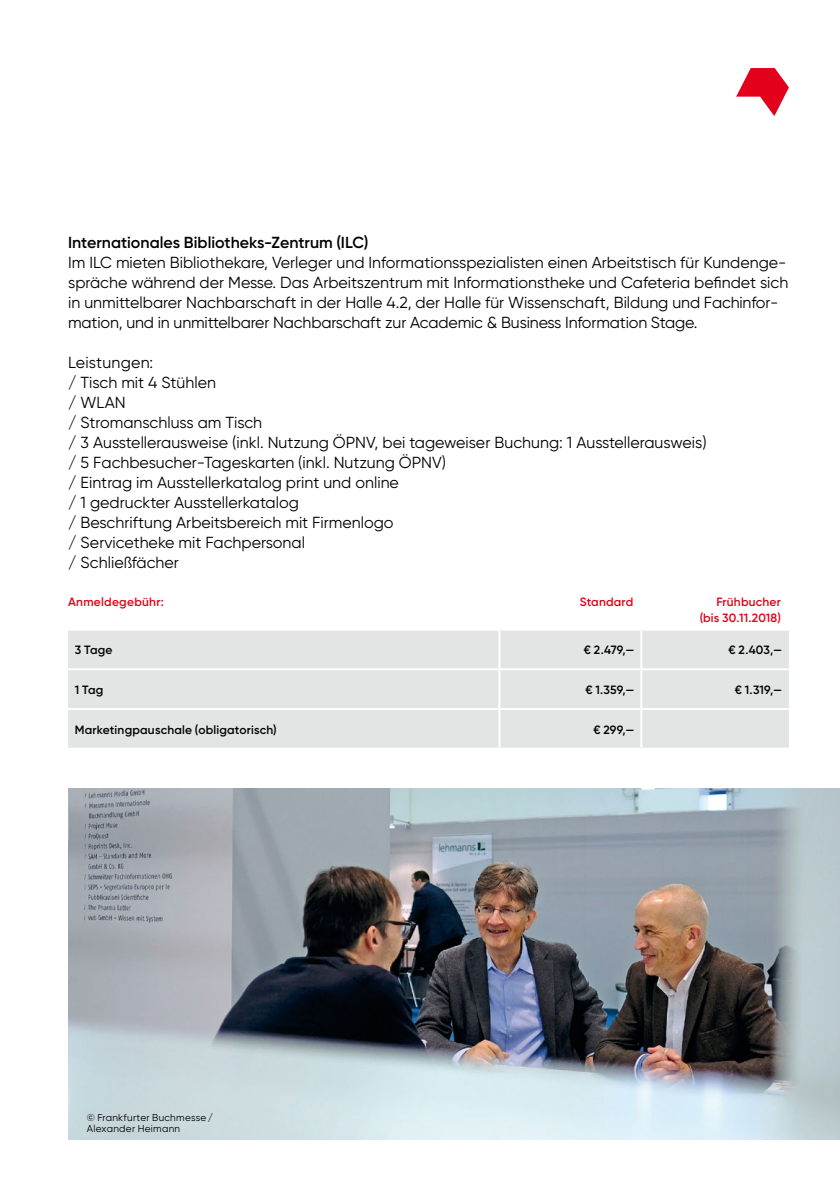
<style>
.page{position:relative;width:840px;height:1191px;background:#fff}
.page>*{position:absolute;margin:0;border:0;box-sizing:border-box;transform-origin:0 0}
.t1{font:16px/20px "Gilroy";color:#000}
.t2{font:600 16px "Gilroy";color:#000}
.t3{font:600 12px "Gilroy";letter-spacing:.015em;color:#000}
.t4{font:600 12px/16px "Gilroy";letter-spacing:.015em;color:#e2001a;text-align:right}
.t5{font:10px/11px "Gilroy";letter-spacing:.025em;color:#000}
</style>
<div class="page">
<svg style="left:736px;top:68px;width:52px;height:48px"></svg>
<img style="left:68px;top:788px;width:771px;height:352px">
<div style="left:68px;top:630px;width:720px;height:117px;background:#e3e4e4"></div>
<hr style="left:498px;top:630px;width:2px;height:38px;background:#fff">
<hr style="left:640px;top:630px;width:2px;height:38px;background:#fff">
<hr style="left:68px;top:668px;width:431px;height:2px;background:#fff">
<hr style="left:499px;top:668px;width:142px;height:2px;background:#fff">
<hr style="left:498px;top:670px;width:2px;height:38px;background:#fff">
<hr style="left:641px;top:668px;width:147px;height:2px;background:#fff">
<hr style="left:640px;top:670px;width:2px;height:38px;background:#fff">
<hr style="left:68px;top:708px;width:431px;height:2px;background:#fff">
<hr style="left:499px;top:708px;width:142px;height:2px;background:#fff">
<hr style="left:498px;top:710px;width:2px;height:37px;background:#fff">
<hr style="left:641px;top:708px;width:147px;height:2px;background:#fff">
<hr style="left:640px;top:710px;width:2px;height:37px;background:#fff">
<p class="t2" style="left:68px;top:233px;width:302px">Internationales Bibliotheks-Zentrum (ILC)</p>
<p class="t1" style="left:68px;top:252px;width:721px">Im ILC mieten Bibliothekare, Verleger und Informationsspezialisten einen Arbeitstisch für Kundenge&shy;spräche während der Messe. Das Arbeitszentrum mit Informationstheke und Cafeteria befindet sich in unmittelbarer Nachbarschaft in der Halle 4.2, der Halle für Wissenschaft, Bildung und Fachinfor&shy;mation, und in unmittelbarer Nachbarschaft zur Academic &amp; Business Information Stage.</p>
<p class="t1" style="left:68px;top:352px;width:639px">Leistungen:<br>/ Tisch mit 4 Stühlen<br>/ WLAN<br>/ Stromanschluss am Tisch<br>/ 3 Ausstellerausweise (inkl. Nutzung ÖPNV, bei tageweiser Buchung: 1 Ausstellerausweis) / 5 Fachbesucher-Tageskarten (inkl. Nutzung ÖPNV)<br>/ Eintrag im Ausstellerkatalog print und online<br>/ 1 gedruckter Ausstellerkatalog<br>/ Beschriftung Arbeitsbereich mit Firmenlogo<br>/ Servicetheke mit Fachpersonal<br>/ Schließfächer</p>
<p class="t4" style="left:68px;top:593px;width:97px">Anmeldegebühr:</p>
<p class="t4" style="left:579px;top:593px;width:55px">Standard</p>
<p class="t4" style="left:699px;top:593px;width:83px">Frühbucher (bis 30.11.2018)</p>
<p class="t3" style="left:75px;top:642px;width:39px">3 Tage</p>
<p class="t3" style="left:583px;top:642px;width:52px">€ 2.479,—</p>
<p class="t3" style="left:728px;top:642px;width:55px">€ 2.403,—</p>
<p class="t3" style="left:75px;top:682px;width:30px">1 Tag</p>
<p class="t3" style="left:585px;top:682px;width:51px">€ 1.359,—</p>
<p class="t3" style="left:734px;top:682px;width:49px">€ 1.319,—</p>
<p class="t3" style="left:75px;top:722px;width:203px">Marketingpauschale (obligatorisch)</p>
<p class="t3" style="left:593px;top:722px;width:43px">€ 299,—</p>
<p class="t5" style="left:87px;top:1112px;width:128px">© Frankfurter Buchmesse/<br>Alexander Heimann</p>
</div>
